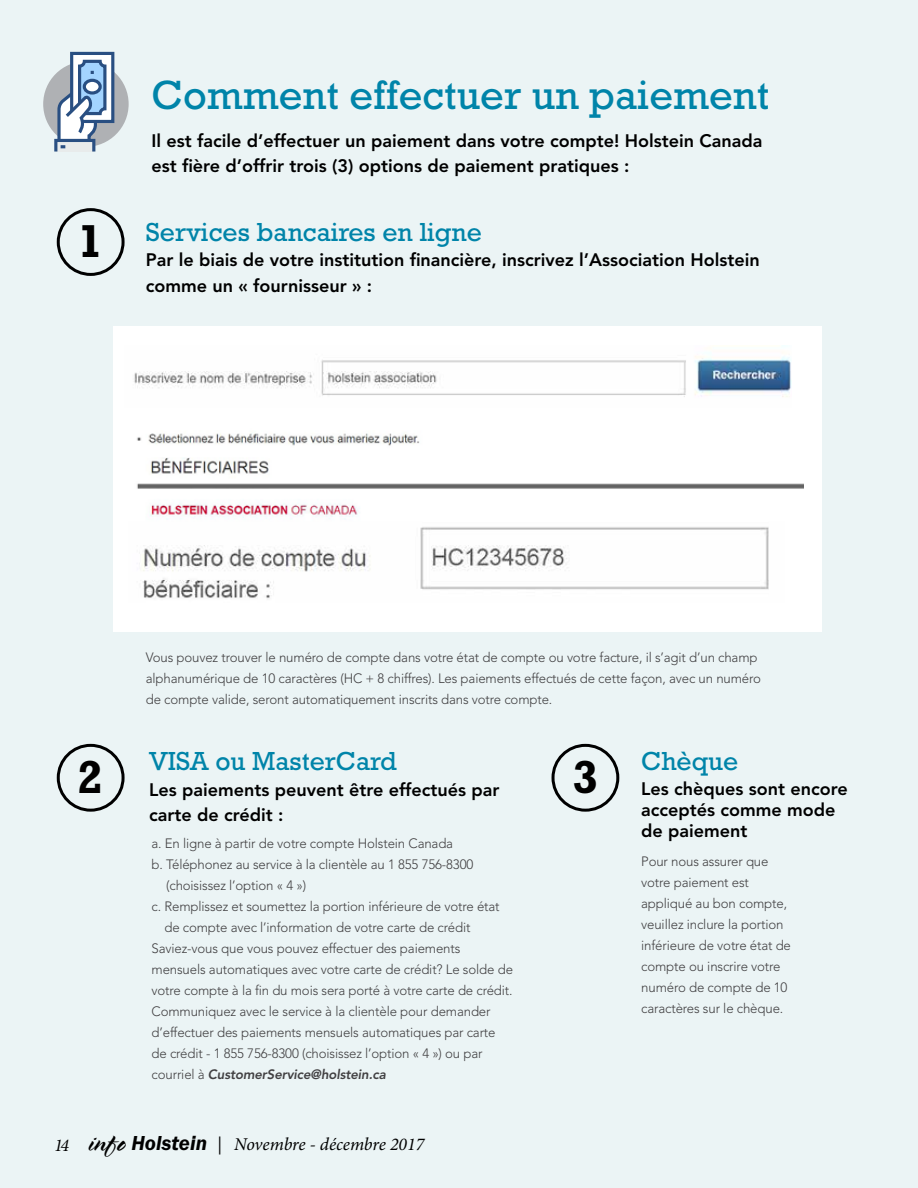
<style>
.page{position:relative;width:918px;height:1188px;background:#ebf4f5}
.page>*{position:absolute;margin:0;border:0;box-sizing:border-box;transform-origin:0 0}
.t1{font:700 46.95px "Rockwell Std";color:#000}
.t2{font:41.55px "Rockwell Std";color:#0084a9}
.t3{font:26.55px "Rockwell Std";color:#0084a9}
.t4{font:800 18px/25.5px "Avenir LT Std";color:#000}
.t5{font:italic 18px "Minion Pro";letter-spacing:-.01em;color:#000}
.t6{font:300 13.5px/21px "Avenir LT Std";letter-spacing:-.01em;color:#414042}
.t7{font:italic 800 13.5px "Avenir LT Std";letter-spacing:-.01em;color:#414042}
.s1{font-weight:300;font-style:normal}
.s2{font-family:"Spring LP Std";font-style:normal;font-size:27px}
.s3{font-family:"ITC Franklin Gothic Std";font-weight:600;font-size:21px}
</style>
<div class="page">
<div style="left:43px;top:61px;width:86px;height:86px;background:#afb1b4;border-radius:50%"></div>
<svg style="left:53px;top:50px;width:63px;height:105px"></svg>
<div style="left:57px;top:208px;width:68px;height:68px;border:3px solid #000;border-radius:50%"></div>
<div style="left:57px;top:744px;width:68px;height:68px;border:3px solid #000;border-radius:50%"></div>
<div style="left:552px;top:744px;width:67px;height:68px;border:3px solid #000;border-radius:50%"></div>
<div style="left:113px;top:326px;width:708px;height:306px;background:#fff"></div>
<img style="left:142px;top:532px;width:627px;height:67px">
<img style="left:134px;top:356px;width:657px;height:41px">
<img style="left:137px;top:433px;width:666px;height:99px">
<h1 class="t1" style="left:78px;top:213px;width:27px">1</h1>
<h2 class="t2" style="left:152px;top:71px;width:619px">Comment effectuer un paiement</h2>
<h3 class="t4" style="left:152px;top:128px;width:613px">Il est facile d’effectuer un paiement dans votre compte! Holstein Canada est fière d’offrir trois (3) options de paiement pratiques :</h3>
<h3 class="t3" style="left:146px;top:216px;width:338px">Services bancaires en ligne</h3>
<h3 class="t4" style="left:146px;top:247px;width:616px">Par le biais de votre institution financière, inscrivez l’Association Holstein comme un « fournisseur » :</h3>
<p class="t6" style="left:146px;top:647px;width:617px">Vous pouvez trouver le numéro de compte dans votre état de compte ou votre facture, il s’agit d’un champ alphanumérique de 10 caractères (HC + 8 chiffres). Les paiements effectués de cette façon, avec un numéro de compte valide, seront automatiquement inscrits dans votre compte.</p>
<h3 class="t3" style="left:149px;top:746px;width:249px">VISA ou MasterCard</h3>
<h1 class="t1" style="left:78px;top:749px;width:27px">2</h1>
<h1 class="t1" style="left:572px;top:749px;width:27px">3</h1>
<h3 class="t4" style="left:149px;top:777px;width:352px">Les paiements peuvent être effectués par carte de crédit :</h3>
<p class="t6" style="left:152px;top:833px;width:303px">a. En ligne à partir de votre compte Holstein Canada</p>
<p class="t6" style="left:152px;top:854px;width:323px">b. Téléphonez au service à la clientèle au 1 855 756-8300</p>
<p class="t6" style="left:166px;top:875px;width:141px">(choisissez l’option « 4 »)</p>
<p class="t6" style="left:152px;top:896px;width:350px">c. Remplissez et soumettez la portion inférieure de votre état</p>
<p class="t6" style="left:164px;top:917px;width:308px">de compte avec l’information de votre carte de crédit</p>
<p class="t6" style="left:152px;top:938px;width:310px">Saviez-vous que vous pouvez effectuer des paiements</p>
<p class="t6" style="left:152px;top:959px;width:363px">mensuels automatiques avec votre carte de crédit? Le solde de</p>
<p class="t6" style="left:152px;top:980px;width:363px">votre compte à la fin du mois sera porté à votre carte de crédit.</p>
<p class="t6" style="left:152px;top:1001px;width:341px">Communiquez avec le service à la clientèle pour demander</p>
<p class="t6" style="left:152px;top:1022px;width:346px">d’effectuer des paiements mensuels automatiques par carte</p>
<p class="t6" style="left:152px;top:1043px;width:333px">de crédit - 1 855 756-8300 (choisissez l’option « 4 ») ou par</p>
<p class="t7" style="left:152px;top:1066px;width:236px"><span class="s1">courriel à</span> CustomerService@holstein.ca</p>
<h3 class="t5" style="left:54px;top:1132px;width:372px">14 <span class="s2">info</span> <span class="s3">Holstein</span> | Novembre - décembre 2017</h3>
<h3 class="t3" style="left:641px;top:746px;width:99px">Chèque</h3>
<h3 class="t4" style="left:641px;top:779px;width:208px;line-height:21px">Les chèques sont encore acceptés comme mode de paiement</h3>
<p class="t6" style="left:641px;top:851px;width:151px">Pour nous assurer que votre paiement est appliqué au bon compte, veuillez inclure la portion inférieure de votre état de compte ou inscrire votre numéro de compte de 10 caractères sur le chèque.</p>
</div>
